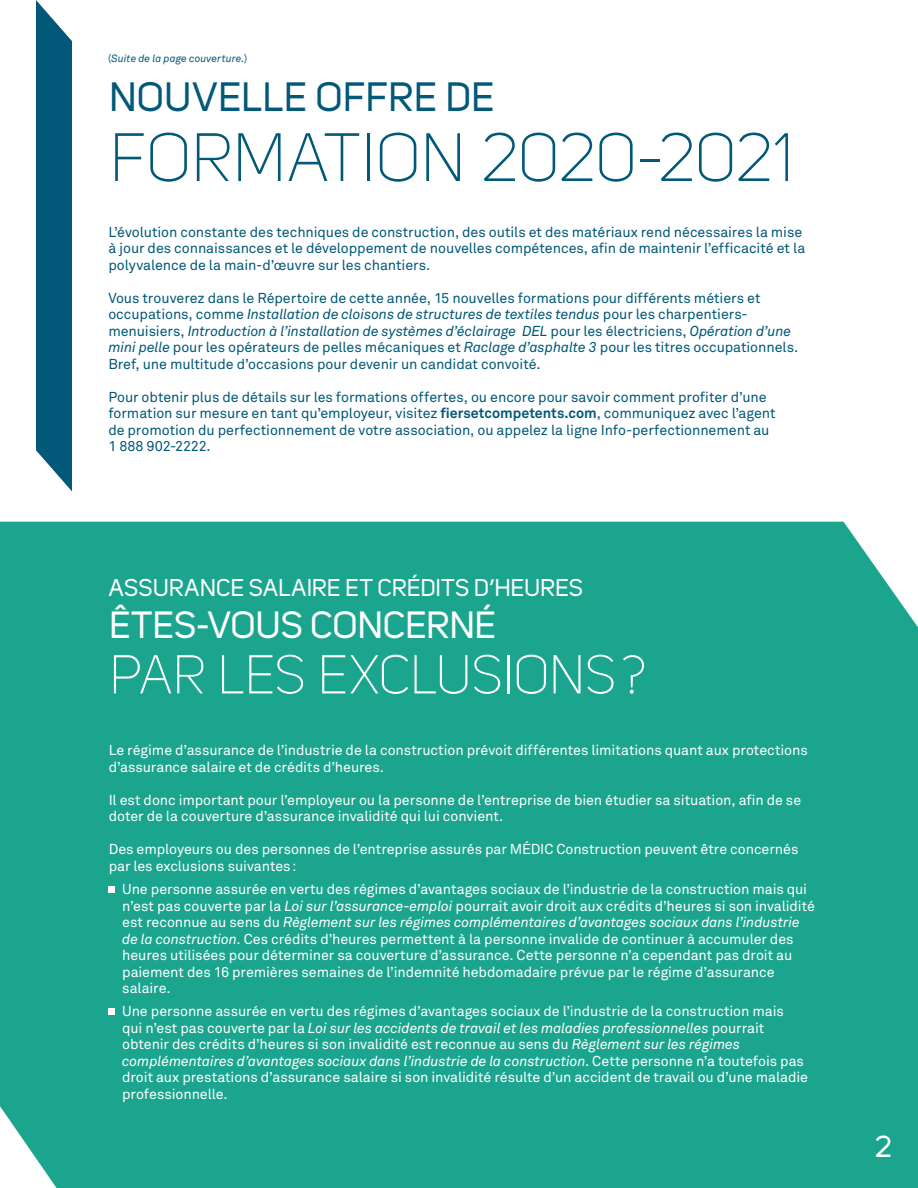
<style>
.page{position:relative;width:918px;height:1188px;background:#fff}
.page>*{position:absolute;margin:0;border:0;box-sizing:border-box;transform-origin:0 0}
.t1{font:300 67.5px "Uni Sans";letter-spacing:-.01em;color:#015878}
.t2{font:300 54px "Uni Sans";letter-spacing:-.01em;color:#fff}
.t3{font:40.5px "Uni Sans";letter-spacing:.005em;color:#015878}
.t4{font:37.5px "Uni Sans";letter-spacing:-.005em;color:#fff}
.t5{font:30px "Uni Sans";color:#fff}
.t6{font:24px "Uni Sans";letter-spacing:.005em;color:#fff}
.t7{font:14.25px/16.5px "Akkurat Pro";letter-spacing:-.005em;color:#fff}
.t8{font:14.25px/16.5px "Akkurat Pro";letter-spacing:-.005em;color:#015878}
.t9{font:italic 10.5px "Akkurat Pro";letter-spacing:.005em;color:#015878}
.s1{font-style:normal}
.s2{font-style:italic}
.s3{font-weight:700}
</style>
<div class="page">
<div style="left:0;top:522px;width:918px;height:666px;background:#1ba58e"></div>
<svg style="left:36px;top:0;width:36px;height:491px;background:#166583"></svg>
<div style="left:109px;top:886px;width:6px;height:7px;background:#fff"></div>
<svg style="left:109px;top:1009px;width:6px;height:6px"></svg>
<p class="t9" style="left:108px;top:52px;width:141px"><span class="s1">(</span>Suite de la page couverture.<span class="s1">)</span></p>
<h3 class="t3" style="left:109px;top:73px;width:387px">NOUVELLE OFFRE DE</h3>
<h1 class="t1" style="left:109px;top:119px;width:686px">FORMATION 2020-2021</h1>
<p class="t8" style="left:108px;top:224px;width:699px">L’évolution constante des techniques de construction, des outils et des matériaux rend nécessaires la mise à jour des connaissances et le développement de nouvelles compétences, afin de maintenir l’efficacité et la polyvalence de la main-d’œuvre sur les chantiers.</p>
<p class="t8" style="left:108px;top:290px;width:691px">Vous trouverez dans le Répertoire de cette année, 15 nouvelles formations pour différents métiers et occupations, comme <span class="s2">Installation de cloisons de structures de textiles tendus</span> pour les charpentiers&shy;menuisiers, <span class="s2">Introduction à l’installation de systèmes d’éclairage DEL</span> pour les électriciens, <span class="s2">Opération d’une mini pelle</span> pour les opérateurs de pelles mécaniques et <span class="s2">Raclage d’asphalte 3</span> pour les titres occupationnels.<br>Bref, une multitude d’occasions pour devenir un candidat convoité.</p>
<p class="t8" style="left:108px;top:389px;width:669px">Pour obtenir plus de détails sur les formations offertes, ou encore pour savoir comment profiter d’une formation sur mesure en tant qu’employeur, visitez <span class="s3">fiersetcompetents.com</span>, communiquez avec l’agent de promotion du perfectionnement de votre association, ou appelez la ligne Info-perfectionnement au 1 888 902-2222.</p>
<h3 class="t6" style="left:109px;top:574px;width:476px">ASSURANCE SALAIRE ET CRÉDITS D’HEURES</h3>
<h3 class="t4" style="left:109px;top:603px;width:388px">ÊTES-VOUS CONCERNÉ</h3>
<h2 class="t2" style="left:109px;top:644px;width:538px">PAR LES EXCLUSIONS?</h2>
<p class="t7" style="left:109px;top:742px;width:701px">Le régime d’assurance de l’industrie de la construction prévoit différentes limitations quant aux protections d’assurance salaire et de crédits d’heures.</p>
<p class="t7" style="left:109px;top:792px;width:694px">Il est donc important pour l’employeur ou la personne de l’entreprise de bien étudier sa situation, afin de se doter de la couverture d’assurance invalidité qui lui convient.</p>
<p class="t7" style="left:109px;top:841px;width:691px">Des employeurs ou des personnes de l’entreprise assurés par MÉDIC Construction peuvent être concernés par les exclusions suivantes:</p>
<p class="t7" style="left:122px;top:881px;width:694px">Une personne assurée en vertu des régimes d’avantages sociaux de l’industrie de la construction mais qui n’est pas couverte par la <span class="s2">Loi sur l’assurance-emploi</span> pourrait avoir droit aux crédits d’heures si son invalidité est reconnue au sens du <span class="s2">Règlement sur les régimes complémentaires d’avantages sociaux dans l’industrie de la construction</span>. Ces crédits d’heures permettent à la personne invalide de continuer à accumuler des heures utilisées pour déterminer sa couverture d’assurance. Cette personne n’a cependant pas droit au paiement des 16 premières semaines de l’indemnité hebdomadaire prévue par le régime d’assurance salaire.</p>
<p class="t7" style="left:122px;top:1003px;width:687px">Une personne assurée en vertu des régimes d’avantages sociaux de l’industrie de la construction mais<br>qui n’est pas couverte par la <span class="s2">Loi sur les accidents de travail et les maladies professionnelles</span> pourrait obtenir des crédits d’heures si son invalidité est reconnue au sens du <span class="s2">Règlement sur les régimes complémentaires d’avantages sociaux dans l’industrie de la construction</span>. Cette personne n’a toutefois pas droit aux prestations d’assurance salaire si son invalidité résulte d’un accident de travail ou d’une maladie professionnelle.</p>
<h3 class="t5" style="left:875px;top:1129px;width:19px">2</h3>
</div>
